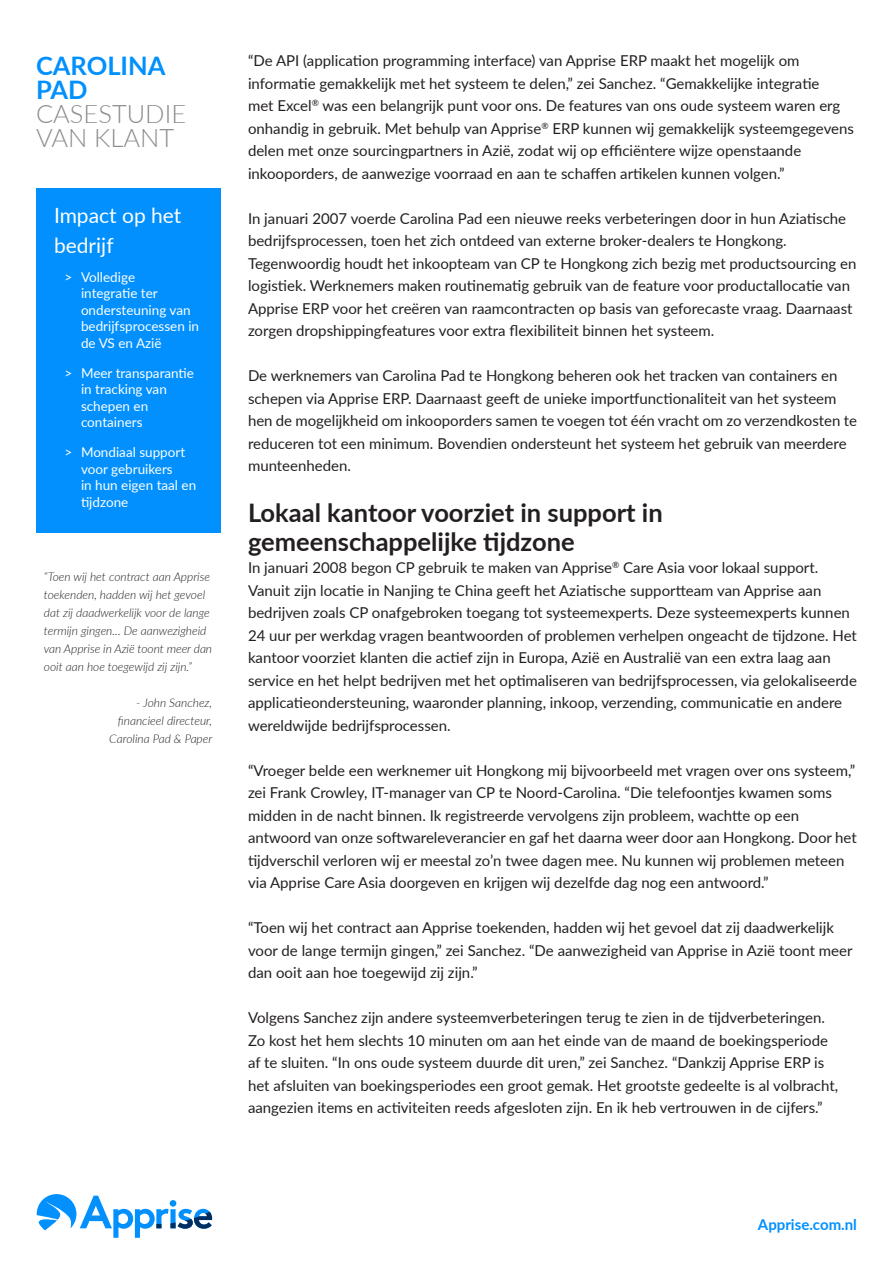
<style>
.page{position:relative;width:893px;height:1263px;background:#fff}
.page>*{position:absolute;margin:0;border:0;box-sizing:border-box;transform-origin:0 0}
.t1{font:700 25.5px/28.5px "Lato";color:#231f20}
.t2{font:300 25.5px/24px "Lato";color:#8a8c8f}
.t3{font:700 25.5px/24px "Lato";color:#0190fe}
.t4{font:21px/30px "Lato";color:#fff}
.t5{font:15px/22.5px "Lato";color:#231f20}
.t6{font:700 15px "Lato";color:#0190fe}
.arrow_bulltes_purple{font:13.5px/16.5px "Lato";color:#fff}
.t7{font:italic 300 12px/18px "Lato";color:#231f20}
</style>
<div class="page">
<div style="left:36px;top:188px;width:185px;height:345px;background:#0190fe"></div>
<svg style="left:37px;top:1194px;width:175px;height:44px"></svg>
<p class="t3" style="left:36px;top:52px;width:131px">CAROLINA<br>PAD</p>
<p class="t2" style="left:36px;top:100px;width:152px">CASESTUDIE<br>VAN KLANT</p>
<p class="t4" style="left:54px;top:200px;width:129px">Impact op het bedrijf</p>
<p class="arrow_bulltes_purple" style="left:81px;top:268px;width:120px;text-indent:-16px">&gt; Volledige<br>integratie ter ondersteuning van bedrijfsprocessen in de VS en Azië</p>
<p class="arrow_bulltes_purple" style="left:81px;top:364px;width:115px;text-indent:-16px">&gt; Meer transparantie in tracking van schepen en containers</p>
<p class="arrow_bulltes_purple" style="left:81px;top:444px;width:117px;text-indent:-16px">&gt; Mondiaal support voor gebruikers<br>in hun eigen taal en tijdzone</p>
<p class="t7" style="left:44px;top:568px;width:170px">“Toen wij het contract aan Apprise toekenden, hadden wij het gevoel dat zij daadwerkelijk voor de lange termijn gingen... De aanwezigheid van Apprise in Azië toont meer dan ooit aan hoe toegewijd zij zijn.”</p>
<p class="t7" style="left:136px;top:694px;width:77px">- John Sanchez,</p>
<p class="t7" style="left:118px;top:712px;width:96px">financieel directeur,</p>
<p class="t7" style="left:109px;top:730px;width:105px">Carolina Pad &amp; Paper</p>
<p class="t5" style="left:248px;top:49px;width:607px">“De API (application programming interface) van Apprise ERP maakt het mogelijk om informatie gemakkelijk met het systeem te delen,” zei Sanchez. “Gemakkelijke integratie<br>met Excel<sup>®</sup> was een belangrijk punt voor ons. De features van ons oude systeem waren erg onhandig in gebruik. Met behulp van Apprise<sup>®</sup> ERP kunnen wij gemakkelijk systeemgegevens delen met onze sourcingpartners in Azië, zodat wij op efficiëntere wijze openstaande inkooporders, de aanwezige voorraad en aan te schaffen artikelen kunnen volgen.”</p>
<p class="t5" style="left:248px;top:206px;width:610px">In januari 2007 voerde Carolina Pad een nieuwe reeks verbeteringen door in hun Aziatische bedrijfsprocessen, toen het zich ontdeed van externe broker-dealers te Hongkong.<br>Tegenwoordig houdt het inkoopteam van CP te Hongkong zich bezig met productsourcing en logistiek. Werknemers maken routinematig gebruik van de feature voor productallocatie van Apprise ERP voor het creëren van raamcontracten op basis van geforecaste vraag. Daarnaast zorgen dropshippingfeatures voor extra flexibiliteit binnen het systeem.</p>
<p class="t5" style="left:248px;top:364px;width:610px">De werknemers van Carolina Pad te Hongkong beheren ook het tracken van containers en schepen via Apprise ERP. Daarnaast geeft de unieke importfunctionaliteit van het systeem hen de mogelijkheid om inkooporders samen te voegen tot één vracht om zo verzendkosten te reduceren tot een minimum. Bovendien ondersteunt het systeem het gebruik van meerdere munteenheden.</p>
<p class="t1" style="left:248px;top:497px;width:416px">Lokaal kantoor voorziet in support in gemeenschappelijke tijdzone</p>
<p class="t5" style="left:248px;top:556px;width:610px">In januari 2008 begon CP gebruik te maken van Apprise<sup>®</sup> Care Asia voor lokaal support.<br>Vanuit zijn locatie in Nanjing te China geeft het Aziatische supportteam van Apprise aan bedrijven zoals CP onafgebroken toegang tot systeemexperts. Deze systeemexperts kunnen 24 uur per werkdag vragen beantwoorden of problemen verhelpen ongeacht de tijdzone. Het kantoor voorziet klanten die actief zijn in Europa, Azië en Australië van een extra laag aan service en het helpt bedrijven met het optimaliseren van bedrijfsprocessen, via gelokaliseerde applicatieondersteuning, waaronder planning, inkoop, verzending, communicatie en andere wereldwijde bedrijfsprocessen.</p>
<p class="t5" style="left:248px;top:758px;width:610px">“Vroeger belde een werknemer uit Hongkong mij bijvoorbeeld met vragen over ons systeem,” zei Frank Crowley, IT-manager van CP te Noord-Carolina. “Die telefoontjes kwamen soms midden in de nacht binnen. Ik registreerde vervolgens zijn probleem, wachtte op een antwoord van onze softwareleverancier en gaf het daarna weer door aan Hongkong. Door het tijdverschil verloren wij er meestal zo’n twee dagen mee. Nu kunnen wij problemen meteen via Apprise Care Asia doorgeven en krijgen wij dezelfde dag nog een antwoord.”</p>
<p class="t5" style="left:248px;top:916px;width:606px">“Toen wij het contract aan Apprise toekenden, hadden wij het gevoel dat zij daadwerkelijk voor de lange termijn gingen,” zei Sanchez. “De aanwezigheid van Apprise in Azië toont meer dan ooit aan hoe toegewijd zij zijn.”</p>
<p class="t5" style="left:248px;top:1006px;width:592px">Volgens Sanchez zijn andere systeemverbeteringen terug te zien in de tijdverbeteringen.<br>Zo kost het hem slechts 10 minuten om aan het einde van de maand de boekingsperiode af te sluiten. “In ons oude systeem duurde dit uren,” zei Sanchez. “Dankzij Apprise ERP is het afsluiten van boekingsperiodes een groot gemak. Het grootste gedeelte is al volbracht, aangezien items en activiteiten reeds afgesloten zijn. En ik heb vertrouwen in de cijfers.”</p>
<p class="t6" style="left:758px;top:1213px;width:100px">Apprise.com.nl</p>
</div>
